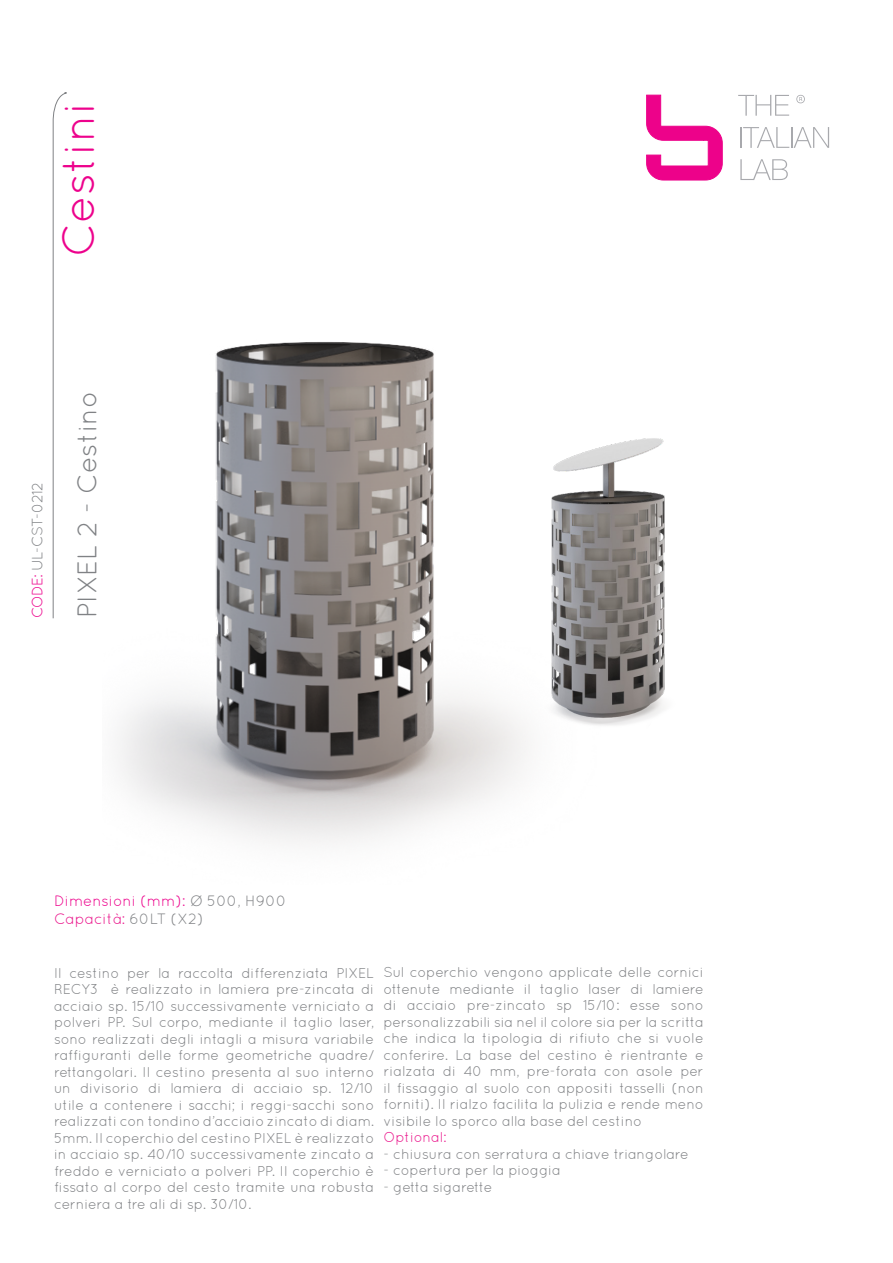
<style>
.page{position:relative;width:893px;height:1263px;background:#fff}
.page>*{position:absolute;margin:0;border:0;box-sizing:border-box;transform-origin:0 0}
.t1{font:45px "Quicksand";color:#ed028c}
.t2{font:27px "Quicksand";color:#808285}
.t3{font:15px "Quicksand";color:#ed028c}
.t4{font:15px "Quicksand";color:#ea148b}
.t5{font:15px "Quicksand";letter-spacing:-.045em;color:#808285}
.t6{font:14.25px/16.5px "Quicksand";letter-spacing:-.01em;color:#808285;text-align:justify}
.t7{font:14.25px "Quicksand";letter-spacing:-.045em;color:#808285}
.t8{font:14.25px "Quicksand";letter-spacing:-.01em;color:#ea148b}
.s1{color:#ed028c}
.s2{color:#808285}
</style>
<div class="page">
<img style="left:119px;top:342px;width:402px;height:501px">
<svg style="left:738px;top:95px;width:51px;height:21px"></svg>
<hr style="left:740px;top:127px;width:2px;height:21px;background:#a8a9ad">
<svg style="left:743px;top:127px;width:86px;height:21px"></svg>
<svg style="left:740px;top:159px;width:48px;height:21px"></svg>
<svg style="left:646px;top:94px;width:77px;height:87px"></svg>
<svg style="left:796px;top:95px;width:9px;height:8px"></svg>
<svg style="left:52px;top:92px;width:15px;height:527px"></svg>
<img style="left:451px;top:345px;width:214px;height:422px">
<p class="t1" style="left:53px;top:257px;width:157px;rotate:-90deg">Cestini</p>
<p class="t5" style="left:29px;top:618px;width:138px;rotate:-90deg"><span class="s1">CODE:</span> UL-CST-0212</p>
<p class="t2" style="left:71px;top:618px;width:229px;rotate:-90deg">PIXEL 2 - Cestino</p>
<p class="t3" style="left:54px;top:892px;width:234px">Dimensioni (mm): <span class="s2">Ø 500, H900</span></p>
<p class="t4" style="left:54px;top:910px;width:151px">Capacità: <span class="s2">60LT (X2)</span></p>
<p class="t6" style="left:54px;top:964px;width:322px">Il cestino per la raccolta differenziata PIXEL RECY3 è realizzato in lamiera pre-zincata di acciaio sp. 15/10 successivamente verniciato a polveri PP. Sul corpo, mediante il taglio laser, sono realizzati degli intagli a misura variabile raffiguranti delle forme geometriche quadre/ rettangolari. Il cestino presenta al suo interno un divisorio di lamiera di acciaio sp. 12/10 utile a contenere i sacchi; i reggi-sacchi sono realizzati con tondino d’acciaio zincato di diam.<br>5mm. Il coperchio del cestino PIXEL è realizzato in acciaio sp. 40/10 successivamente zincato a freddo e verniciato a polveri PP. Il coperchio è fissato al corpo del cesto tramite una robusta cerniera a tre ali di sp. 30/10.</p>
<p class="t6" style="left:384px;top:964px;width:322px">Sul coperchio vengono applicate delle cornici ottenute mediante il taglio laser di lamiere di acciaio pre-zincato sp 15/10: esse sono personalizzabili sia nel il colore sia per la scritta che indica la tipologia di rifiuto che si vuole conferire. La base del cestino è rientrante e rialzata di 40 mm, pre-forata con asole per il fissaggio al suolo con appositi tasselli (non forniti). Il rialzo facilita la pulizia e rende meno visibile lo sporco alla base del cestino</p>
<p class="t8" style="left:384px;top:1129px;width:65px">Optional:</p>
<p class="t6" style="left:384px;top:1145px;width:307px">- chiusura con serratura a chiave triangolare</p>
<p class="t6" style="left:384px;top:1162px;width:179px">- copertura per la pioggia</p>
<p class="t7" style="left:384px;top:1179px;width:110px">- getta sigarette</p>
</div>
